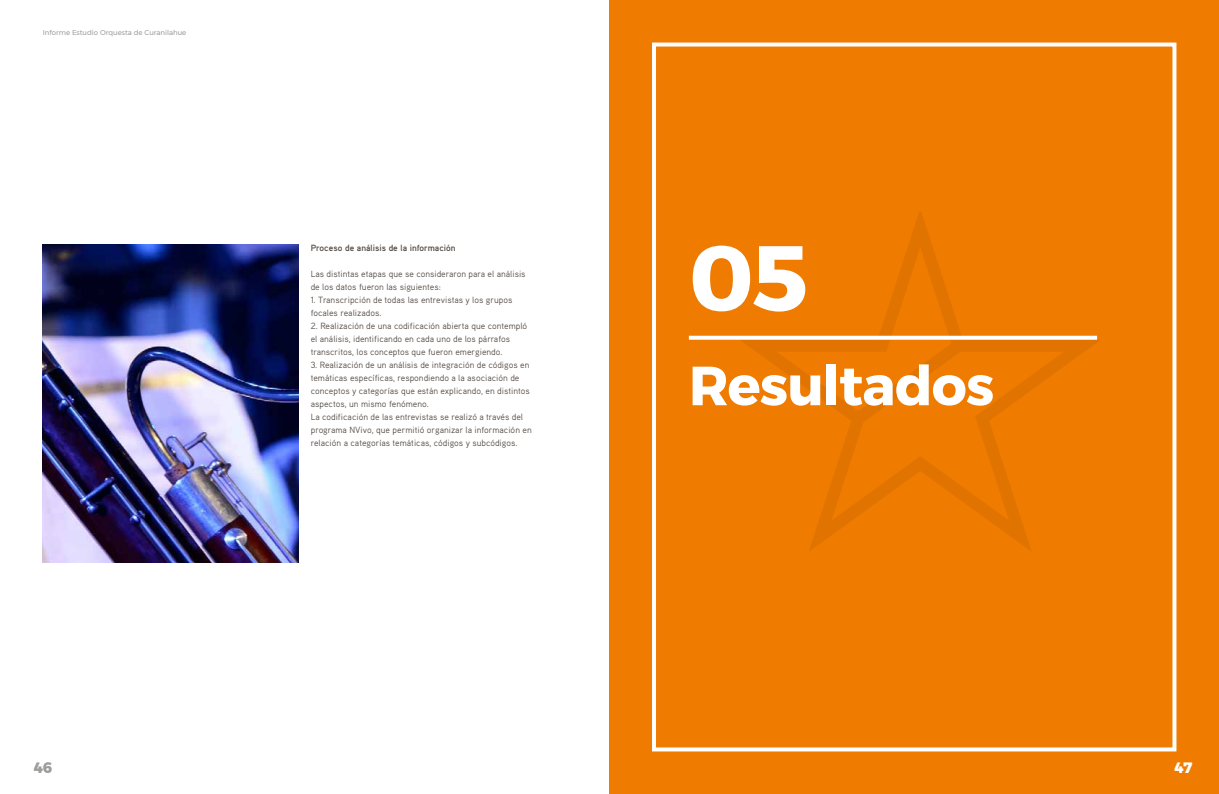
<style>
.page{position:relative;width:1219px;height:794px;background:#fff}
.page>*{position:absolute;margin:0;border:0;box-sizing:border-box;transform-origin:0 0}
.t1{font:700 92.2px "Montserrat";color:#fff}
.t2{font:700 55px "Montserrat";letter-spacing:-.02em;color:#fff}
.t3{font:800 15px "Montserrat";color:#9d9d9c}
.t4{font:800 15px "Montserrat";color:#fff}
.t5{font:9px/13px "Aaux Pro OT";color:#544b45}
.t6{font:700 9px "Aaux Pro OT";color:#544b45}
.t7{font:7px "Montserrat";color:#9d9d9c}
</style>
<div class="page">
<div style="left:609px;top:0;width:610px;height:794px;background:#ef7b00"></div>
<div style="left:652px;top:43px;width:524px;height:708px;border:4px solid #fff"></div>
<img style="left:43px;top:244px;width:256px;height:319px">
<svg style="left:739px;top:213px;width:360px;height:338px"></svg>
<svg style="left:689px;top:336px;width:408px;height:4px;background:#fdf6ee"></svg>
<p class="t7" style="left:43px;top:27px;width:145px">Informe Estudio Orquesta de Curanilahue</p>
<p class="t6" style="left:311px;top:242px;width:146px">Proceso de análisis de la información</p>
<p class="t5" style="left:311px;top:267px;width:216px">Las distintas etapas que se consideraron para el análisis de los datos fueron las siguientes:</p>
<p class="t5" style="left:311px;top:293px;width:203px">1. Transcripción de todas las entrevistas y los grupos focales realizados.</p>
<p class="t5" style="left:311px;top:319px;width:218px">2. Realización de una codificación abierta que contempló el análisis, identificando en cada uno de los párrafos transcritos, los conceptos que fueron emergiendo.</p>
<p class="t5" style="left:311px;top:358px;width:222px">3. Realización de un análisis de integración de códigos en temáticas específicas, respondiendo a la asociación de conceptos y categorías que están explicando, en distintos aspectos, un mismo fenómeno.<br>La codificación de las entrevistas se realizó a través del programa NVivo, que permitió organizar la información en relación a categorías temáticas, códigos y subcódigos.</p>
<h2 class="t2" style="left:689px;top:341px;width:307px">Resultados</h2>
<h1 class="t1" style="left:689px;top:204px;width:121px">05</h1>
<h3 class="t3" style="left:34px;top:755px;width:20px">46</h3>
<h3 class="t4" style="left:1175px;top:755px;width:19px">47</h3>
</div>
